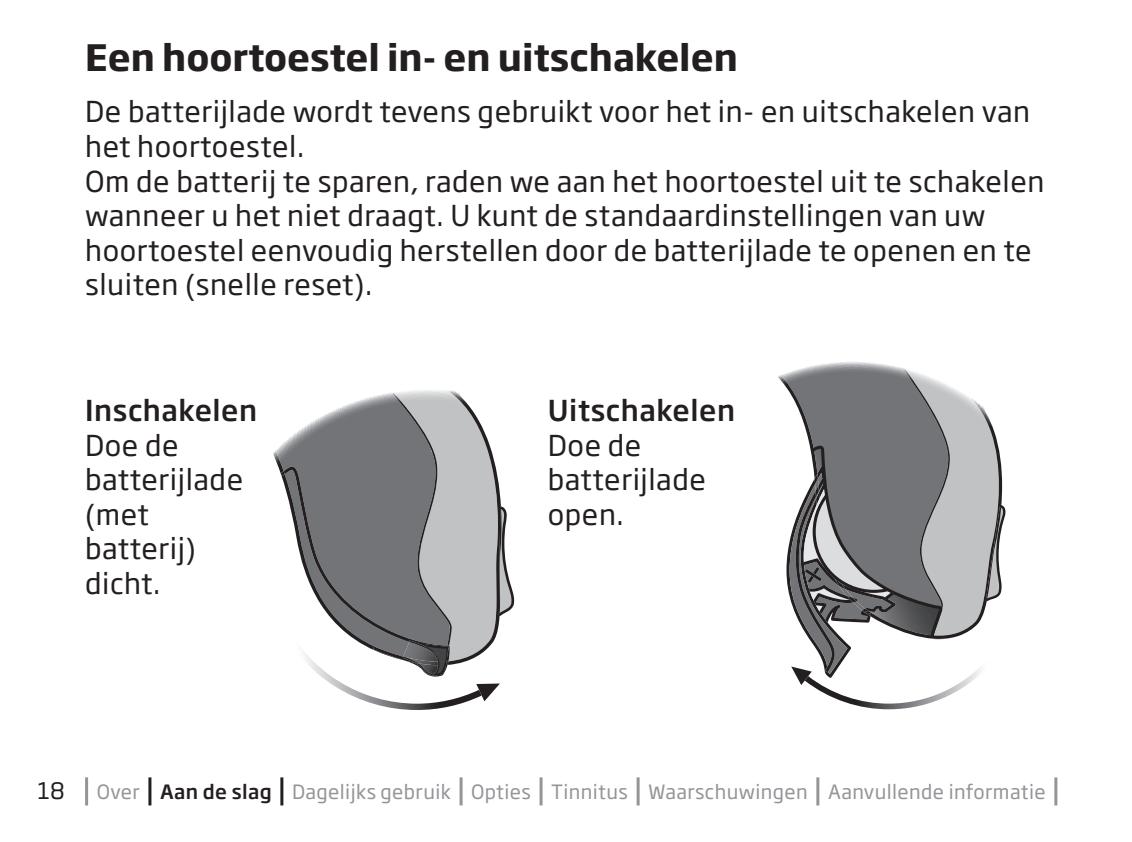
<style>
.page{position:relative;width:1132px;height:842px;background:#fff}
.page>*{position:absolute;margin:0;border:0;box-sizing:border-box;transform-origin:0 0}
.t1{font:700 36px "Soho Gothic Pro";color:#231f20}
.t2{font:28.5px/34.5px "Soho Gothic Pro";letter-spacing:.02em;color:#231f20}
.t3{font:500 28.5px "Soho Gothic Pro";letter-spacing:.02em;color:#231f20}
.t4{font:22.5px "Soho Gothic Pro";color:#231f20}
.t5{font:19.5px "Soho Gothic Pro";letter-spacing:.02em;color:#939598}
.s1{font-weight:500;color:#231f20}
</style>
<div class="page">
<img style="left:811px;top:685px;width:155px;height:24px">
<svg style="left:778px;top:362px;width:227px;height:323px"></svg>
<img style="left:321px;top:676px;width:155px;height:34px">
<svg style="left:476px;top:683px;width:24px;height:18px"></svg>
<svg style="left:273px;top:390px;width:241px;height:286px"></svg>
<hr style="left:85px;top:777px;width:3px;height:28px;background:#939598">
<hr style="left:148px;top:777px;width:3px;height:28px;background:#231f20">
<hr style="left:280px;top:777px;width:3px;height:28px;background:#231f20">
<hr style="left:459px;top:777px;width:3px;height:28px;background:#939598">
<hr style="left:539px;top:777px;width:3px;height:28px;background:#939598">
<hr style="left:636px;top:777px;width:3px;height:28px;background:#939598">
<hr style="left:816px;top:777px;width:3px;height:28px;background:#939598">
<hr style="left:1053px;top:777px;width:3px;height:28px;background:#939598">
<p class="t1" style="left:85px;top:29px;width:654px">Een hoortoestel in- en uitschakelen</p>
<p class="t2" style="left:85px;top:93px;width:960px">De batterijlade wordt tevens gebruikt voor het in- en uitschakelen van het hoortoestel.<br>Om de batterij te sparen, raden we aan het hoortoestel uit te schakelen wanneer u het niet draagt. U kunt de standaardinstellingen van uw hoortoestel eenvoudig herstellen door de batterijlade te openen en te sluiten (snelle reset).</p>
<p class="t3" style="left:85px;top:388px;width:174px">Inschakelen</p>
<p class="t2" style="left:85px;top:427px;width:159px">Doe de batterijlade (met batterij) dicht.</p>
<p class="t3" style="left:547px;top:388px;width:189px">Uitschakelen</p>
<p class="t2" style="left:547px;top:427px;width:159px">Doe de batterijlade open.</p>
<p class="t4" style="left:37px;top:774px;width:29px">18</p>
<p class="t5" style="left:97px;top:777px;width:950px">Over <span class="s1">Aan de slag</span> Dagelijks gebruik Opties Tinnitus Waarschuwingen Aanvullende informatie</p>
</div>
